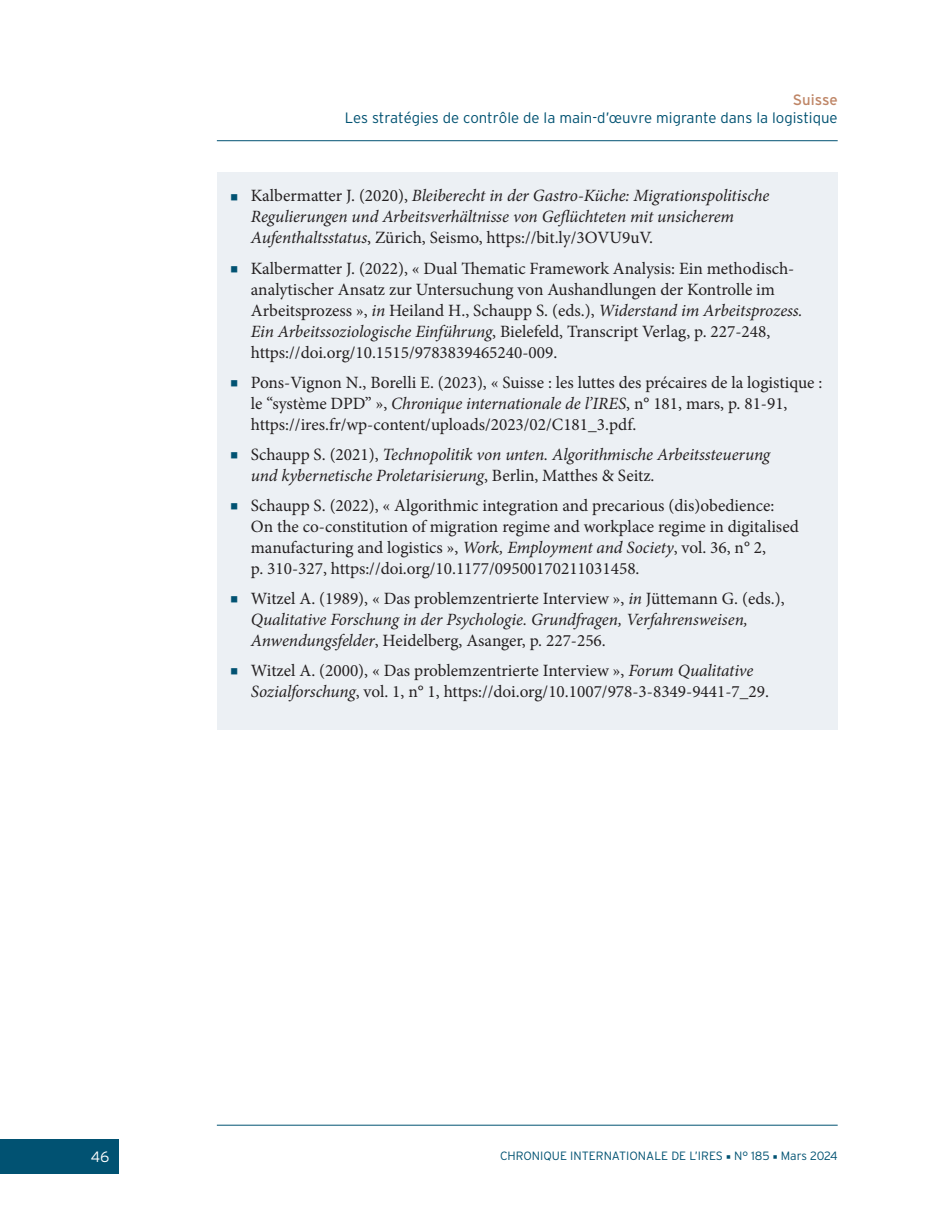
<style>
.page{position:relative;width:944px;height:1212px;background:#fff}
.page>*{position:absolute;margin:0;border:0;box-sizing:border-box;transform-origin:0 0}
.REFBIBLIO{font:17.25px/21px "Minion Pro";color:#231f20}
.REFBIBLIO-2{font:italic 17.25px/21px "Minion Pro";letter-spacing:-.01em;color:#231f20}
.t1{font:300 15px "Interstate";color:#015272}
.t2{font:15px "Interstate";letter-spacing:-.01em;color:#bf8667}
.t3{font:300 15px "Interstate";color:#fff}
.t4{font:300 12px "Interstate";color:#015272}
.s1{color:#015272}
.s2{font-style:normal}
.s3{font-style:italic}
.s4{font-family:"Minion Pro";font-weight:400}
</style>
<div class="page">
<div style="left:0;top:1140px;width:119px;height:34px;background:#015272"></div>
<hr style="left:217px;top:140px;width:621px;height:1px;background:#015272">
<hr style="left:217px;top:1125px;width:621px;height:1px;background:#015272">
<div style="left:217px;top:172px;width:621px;height:557px;background:#ecf0f4"></div>
<p class="t2" style="left:793px;top:92px;width:46px">Suisse</p>
<p class="t1" style="left:345px;top:110px;width:494px">Les stratégies de contrôle de la main-d’œuvre migrante dans la logistique</p>
<p class="REFBIBLIO-2" style="left:251px;top:185px;width:520px;text-indent:-21px"><span class="s1">▪</span> <span class="s2">Kalbermatter J. (2020),</span> Bleiberecht in der Gastro-Küche: Migrationspolitische<br>Regulierungen und Arbeitsverhältnisse von Geflüchteten mit unsicherem<br>Aufenthaltsstatus<span class="s2">, Zürich, Seismo, https://bit.ly/3OVU9uV.</span></p>
<p class="REFBIBLIO" style="left:251px;top:258px;width:553px;text-indent:-21px"><span class="s1">▪</span> Kalbermatter J. (2022), « Dual Thematic Framework Analysis: Ein methodisch&shy;analytischer Ansatz zur Untersuchung von Aushandlungen der Kontrolle im Arbeitsprozess », <span class="s3">in</span> Heiland H., Schaupp S. (eds.), <span class="s3">Widerstand im Arbeitsprozess.<br>Ein Arbeitssoziologische Einführung</span>, Bielefeld, Transcript Verlag, p. 227‑248, https://doi.org/10.1515/9783839465240-009.</p>
<p class="REFBIBLIO" style="left:251px;top:372px;width:573px;text-indent:-21px"><span class="s1">▪</span> Pons-Vignon N., Borelli E. (2023), « Suisse : les luttes des précaires de la logistique : le “système DPD” », <span class="s3">Chronique internationale de l’IRES</span>, n° 181, mars, p. 81‑91, https://ires.fr/wp-content/uploads/2023/02/C181_3.pdf.</p>
<p class="REFBIBLIO-2" style="left:251px;top:443px;width:521px;text-indent:-21px"><span class="s1">▪</span> <span class="s2">Schaupp S. (2021),</span> Technopolitik von unten. Algorithmische Arbeitssteuerung und kybernetische Proletarisierung<span class="s2">, Berlin, Matthes &amp; Seitz.</span></p>
<p class="REFBIBLIO" style="left:251px;top:495px;width:550px;text-indent:-21px"><span class="s1">▪</span> Schaupp S. (2022), « Algorithmic integration and precarious (dis)obedience:<br>On the co-constitution of migration regime and workplace regime in digitalised manufacturing and logistics », <span class="s3">Work, Employment and Society</span>, vol. 36, n° 2,<br>p. 310‑327, https://doi.org/10.1177/09500170211031458.</p>
<p class="REFBIBLIO" style="left:251px;top:588px;width:535px;text-indent:-21px"><span class="s1">▪</span> Witzel A. (1989), « Das problemzentrierte Interview », <span class="s3">in</span> Jüttemann G. (eds.),<br><span class="s3">Qualitative Forschung in der Psychologie. Grundfragen, Verfahrensweisen,<br>Anwendungsfelder</span>, Heidelberg, Asanger, p. 227-256.</p>
<p class="REFBIBLIO" style="left:251px;top:660px;width:520px;text-indent:-21px"><span class="s1">▪</span> Witzel A. (2000), « Das problemzentrierte Interview », <span class="s3">Forum Qualitative<br>Sozialforschung</span>, vol. 1, n° 1, https://doi.org/10.1007/978-3-8349-9441-7_29.</p>
<p class="t3" style="left:91px;top:1148px;width:20px">46</p>
<p class="t4" style="left:500px;top:1149px;width:339px">CHRONIQUE INTERNATIONALE DE L’IRES <span class="s4">■</span> N° 185 <span class="s4">■</span> Mars 2024</p>
</div>
